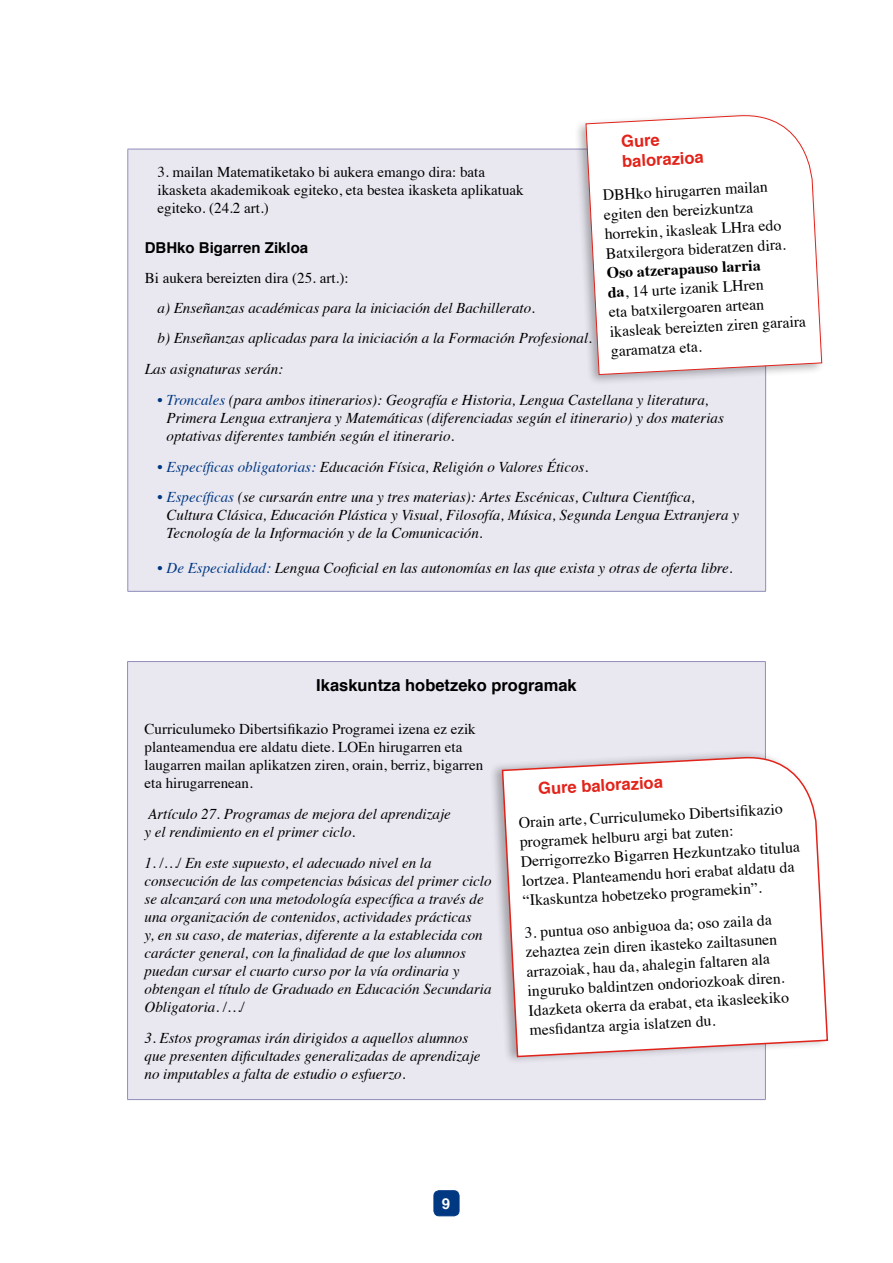
<style>
.page{position:relative;width:893px;height:1263px;background:#fff}
.page>*{position:absolute;margin:0;border:0;box-sizing:border-box;transform-origin:0 0}
.t1{font:700 16.5px "Helvetica";color:#000}
.t2{font:700 16.5px/19.8px "Helvetica";color:#e2231a}
.t3{font:15.75px/19.5px "Times";color:#000}
.t4{font:italic 15px/18px "Times";color:#000}
.t5{font:15px/18px "Times";color:#000}
.t6{font:700 15px "Helvetica";color:#000}
.t7{font:700 15px "Helvetica";color:#fff}
.s1{font-weight:700}
.s2{font-style:normal;color:#003882}
.s3{color:#003882}
</style>
<div class="page">
<div style="left:434px;top:1191px;width:25px;height:25px;background:#003882;border-radius:5px"></div>
<div style="left:434px;top:1190px;width:25px;height:26px;border:1px solid #003882;border-radius:5px"></div>
<div style="left:128px;top:149px;width:638px;height:442px;background:#e9e8f1"></div>
<hr style="left:128px;top:149px;width:638px;height:1px;background:#908eba">
<hr style="left:128px;top:149px;width:1px;height:442px;background:#908eba">
<hr style="left:765px;top:149px;width:1px;height:442px;background:#908eba">
<hr style="left:128px;top:591px;width:638px;height:1px;background:#908eba">
<div style="left:128px;top:661px;width:637px;height:438px;background:#e9e8f1"></div>
<hr style="left:127px;top:661px;width:639px;height:1px;background:#908eba">
<hr style="left:127px;top:662px;width:1px;height:437px;background:#908eba">
<hr style="left:765px;top:662px;width:1px;height:437px;background:#908eba">
<hr style="left:127px;top:1099px;width:639px;height:1px;background:#908eba">
<div style="left:574px;top:111px;width:251px;height:275px;background:#000;opacity:.3"></div>
<svg style="left:585px;top:112px;width:237px;height:263px"></svg>
<div style="left:488px;top:749px;width:342px;height:316px;background:#000;opacity:.3"></div>
<svg style="left:501px;top:754px;width:328px;height:304px"></svg>
<p class="t2" style="left:621px;top:132px;width:83px;rotate:-3deg">Gure balorazioa</p>
<p class="t3" style="left:602px;top:184px;width:182px;rotate:-3deg">DBHko hirugarren mailan egiten den bereizkuntza horrekin, ikasleak LHra edo<br>Batxilergora bideratzen dira.</p>
<p class="t3" style="left:606px;top:262px;width:198px;rotate:-3deg"><span class="s1">Oso atzerapauso larria<br>da</span>, 14 urte izanik LHren<br>eta batxilergoaren artean ikasleak bereizten ziren garaira garamatza eta.</p>
<p class="t5" style="left:158px;top:162px;width:368px">3. mailan Matematiketako bi aukera emango dira: bata ikasketa akademikoak egiteko, eta bestea ikasketa aplikatuak egiteko. (24.2 art.)</p>
<p class="t6" style="left:145px;top:235px;width:165px">DBHko Bigarren Zikloa</p>
<p class="t5" style="left:145px;top:268px;width:205px">Bi aukera bereizten dira (25. art.):</p>
<p class="t4" style="left:158px;top:298px;width:379px">a) Enseñanzas académicas para la iniciación del Bachillerato.</p>
<p class="t4" style="left:158px;top:328px;width:436px">b) Enseñanzas aplicadas para la iniciación a la Formación Profesional.</p>
<p class="t4" style="left:145px;top:359px;width:140px">Las asignaturas serán:</p>
<p class="t4" style="left:167px;top:390px;width:559px;text-indent:-9px"><span class="s2">•</span> <span class="s3">Troncales</span> (para ambos itinerarios): Geografía e Historia, Lengua Castellana y literatura,<br>Primera Lengua extranjera y Matemáticas (diferenciadas según el itinerario) y dos materias optativas diferentes también según el itinerario.</p>
<p class="t4" style="left:158px;top:457px;width:432px"><span class="s2">•</span> <span class="s3">Específicas obligatorias:</span> Educación Física, Religión o Valores Éticos.</p>
<p class="t4" style="left:167px;top:487px;width:574px;text-indent:-9px"><span class="s2">•</span> <span class="s3">Específicas</span> (se cursarán entre una y tres materias): Artes Escénicas, Cultura Científica,<br>Cultura Clásica, Educación Plástica y Visual, Filosofía, Música, Segunda Lengua Extranjera y<br>Tecnología de la Información y de la Comunicación.</p>
<p class="t4" style="left:158px;top:558px;width:577px"><span class="s2">•</span> <span class="s3">De Especialidad:</span> Lengua Cooficial en las autonomías en las que exista y otras de oferta libre.</p>
<p class="t1" style="left:316px;top:672px;width:262px">Ikaskuntza hobetzeko programak</p>
<p class="t5" style="left:145px;top:719px;width:340px">Curriculumeko Dibertsifikazio Programei izena ez ezik planteamendua ere aldatu diete. LOEn hirugarren eta laugarren mailan aplikatzen ziren, orain, berriz, bigarren eta hirugarrenean.</p>
<p class="t4" style="left:145px;top:804px;width:308px">Artículo 27. Programas de mejora del aprendizaje y el rendimiento en el primer ciclo.</p>
<p class="t4" style="left:145px;top:853px;width:349px">1. /…/ En este supuesto, el adecuado nivel en la consecución de las competencias básicas del primer ciclo se alcanzará con una metodología específica a través de una organización de contenidos, actividades prácticas<br>y, en su caso, de materias, diferente a la establecida con carácter general, con la finalidad de que los alumnos puedan cursar el cuarto curso por la vía ordinaria y obtengan el título de Graduado en Educación Secundaria Obligatoria. /…/</p>
<p class="t4" style="left:145px;top:1028px;width:337px">3. Estos programas irán dirigidos a aquellos alumnos que presenten dificultades generalizadas de aprendizaje no imputables a falta de estudio o esfuerzo.</p>
<p class="t2" style="left:538px;top:779px;width:126px;rotate:-3deg">Gure balorazioa</p>
<p class="t3" style="left:518px;top:811px;width:281px;rotate:-3deg">Orain arte, Curriculumeko Dibertsifi kazio programek helburu argi bat zuten:<br>Derrigorrezko Bigarren Hezkuntzako titulua lortzea. Planteamendu hori erabat aldatu da “Ikaskuntza hobetzeko programekin”.</p>
<p class="t3" style="left:524px;top:921px;width:262px;rotate:-3deg">3. puntua oso anbiguoa da; oso zaila da zehaztea zein diren ikasteko zailtasunen arrazoiak, hau da, ahalegin faltaren ala inguruko baldintzen ondoriozkoak diren.<br>Idazketa okerra da erabat, eta ikasleekiko mesfi dantza argia islatzen du.</p>
<p class="t7" style="left:442px;top:1191px;width:10px">9</p>
</div>
